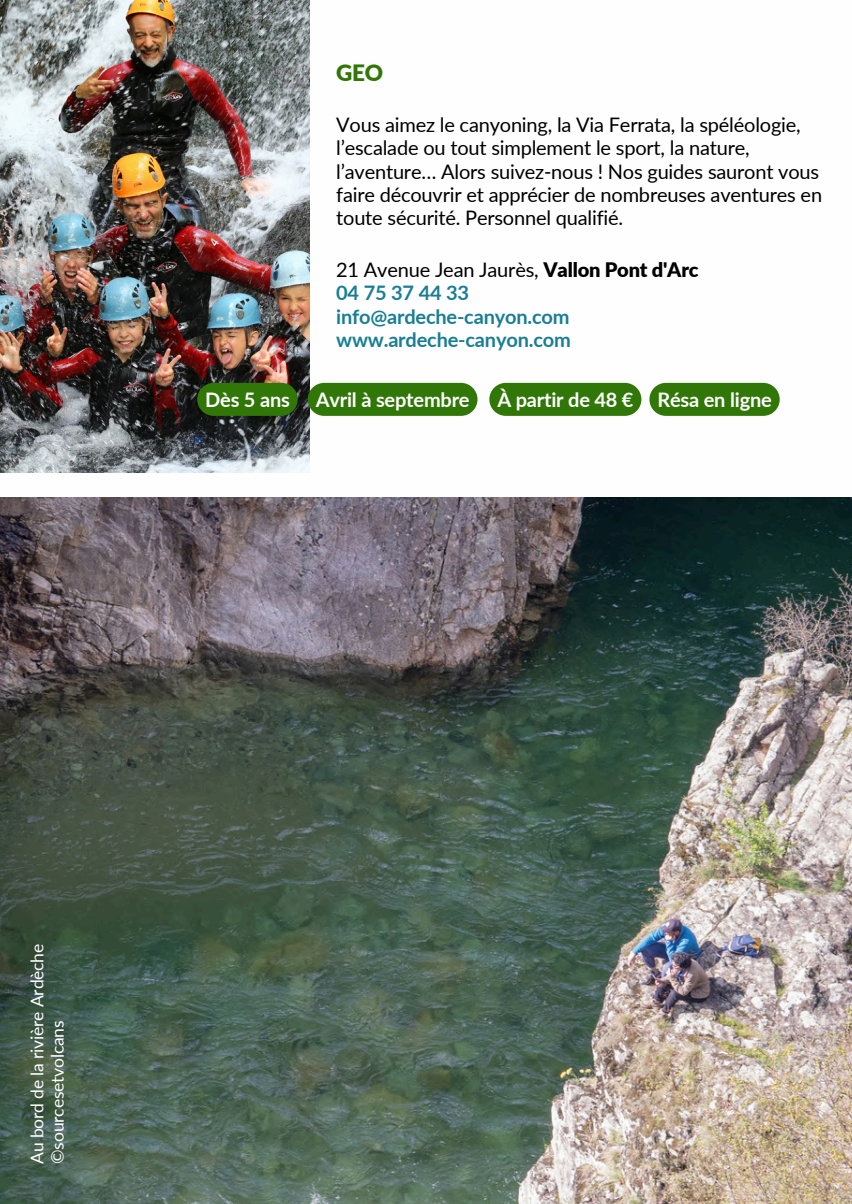
<style>
.page{position:relative;width:852px;height:1204px;background:#fff}
.page>*{position:absolute;margin:0;border:0;box-sizing:border-box;transform-origin:0 0}
.t1{font:900 22.5px "Lato";color:#307708}
.t2{font:20px/23.2px "Lato";letter-spacing:-.01em;color:#000}
.t3{font:700 20px/23.2px "Lato";letter-spacing:-.01em;color:#197e94}
.t4{font:700 20px "Lato";letter-spacing:-.01em;color:#fff}
.t5{font:17.5px/20.5px "Lato";letter-spacing:-.01em;color:#fff}
.s1{font-weight:400;color:#000}
.s2{font-weight:900;color:#000}
</style>
<div class="page">
<img style="left:0;top:0;width:309px;height:472px">
<img style="left:0;top:497px;width:851px;height:707px">
<div style="left:307px;top:383px;width:170px;height:33px;background:#307708;border-radius:17px"></div>
<div style="left:197px;top:383px;width:100px;height:33px;background:#307708;border-radius:17px"></div>
<div style="left:489px;top:383px;width:152px;height:33px;background:#307708;border-radius:17px"></div>
<div style="left:649px;top:383px;width:130px;height:33px;background:#307708;border-radius:17px"></div>
<h1 class="t1" style="left:336px;top:59px;width:49px">GEO</h1>
<p class="t2" style="left:336px;top:113px;width:487px">Vous aimez le canyoning, la Via Ferrata, la spéléologie, l’escalade ou tout simplement le sport, la nature, l’aventure… Alors suivez-nous ! Nos guides sauront vous faire découvrir et apprécier de nombreuses aventures en toute sécurité. Personnel qualifié.</p>
<h3 class="t3" style="left:336px;top:258px;width:363px"><span class="s1">21 Avenue Jean Jaurès,</span> <span class="s2">Vallon Pont d'Arc<br></span>04 75 37 44 33 info@ardeche-canyon.com www.ardeche-canyon.com</h3>
<h2 class="t4" style="left:205px;top:387px;width:86px">Dès 5 ans</h2>
<h3 class="t4" style="left:315px;top:387px;width:155px">Avril à septembre</h3>
<h2 class="t4" style="left:497px;top:387px;width:138px">À partir de 48 €</h2>
<h2 class="t4" style="left:657px;top:387px;width:116px">Résa en ligne</h2>
<h2 class="t5" style="left:26px;top:1164px;width:222px;rotate:-90deg">Au bord de la rivière Ardèche ©sourcesetvolcans</h2>
</div>
